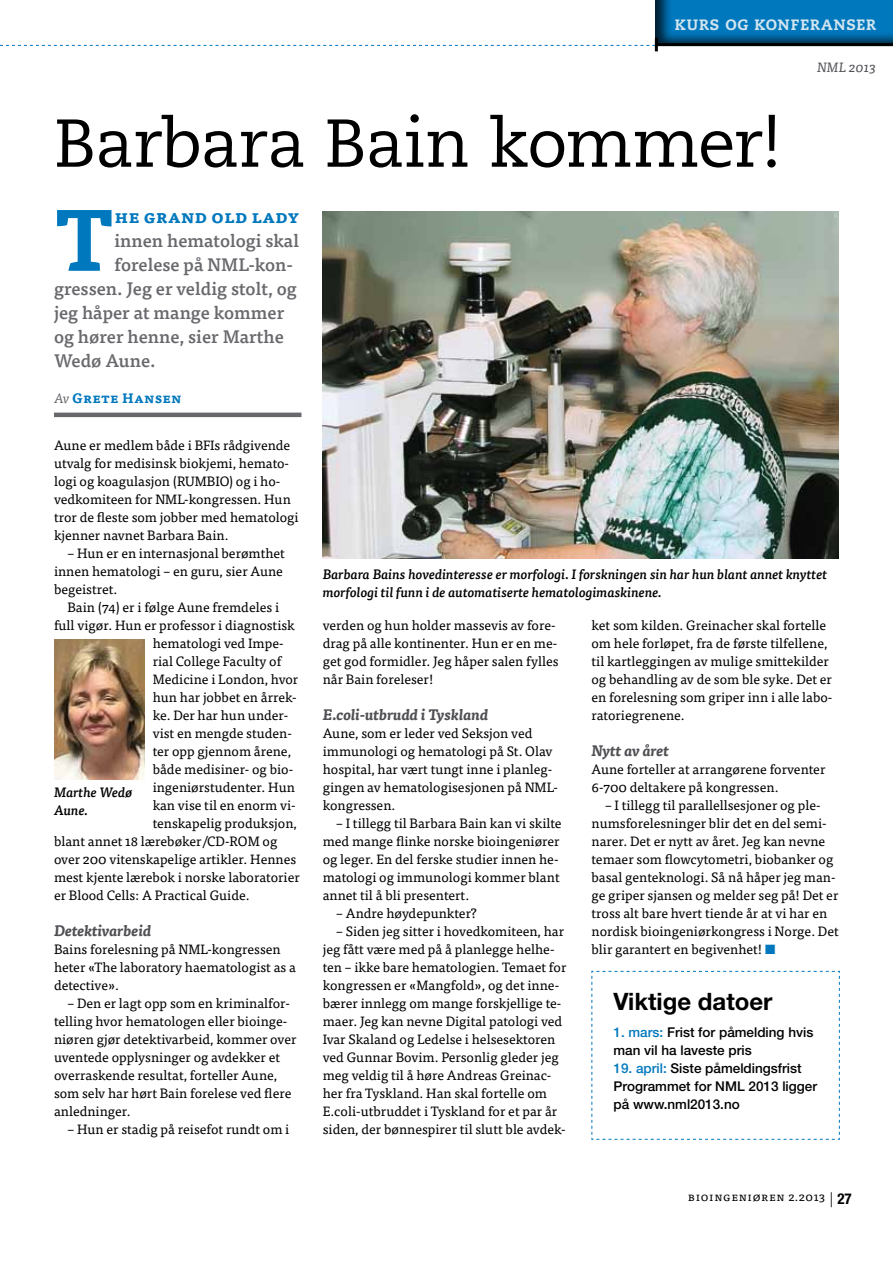
<style>
.page{position:relative;width:893px;height:1263px;background:#fff}
.page>*{position:absolute;margin:0;border:0;box-sizing:border-box;transform-origin:0 0}
.t1{font:700 85.65px "Tisa Pro";color:#0078be}
.t2{font:67.5px "Caecilia LT Std";letter-spacing:-.015em;color:#000}
.t3{font:700 24px "Helvetica Neue LT Pro";color:#000}
.t4{font:500 18px "Tisa Pro";color:#69686d}
.t5{font:700 18px "Tisa Pro";color:#0078be}
.t6{font:italic 700 15px "Tisa Pro";color:#504f54}
.t7{font:800 15px "Caecilia LT Std";letter-spacing:.095em;color:#d3e5ef}
.t8{font:13.5px/18px "Tisa Pro";color:#000}
.t9{font:italic 500 13.5px/18px "Tisa Pro";color:#000}
.t10{font:500 13.5px/18px "Helvetica Neue LT Pro";color:#000}
.t11{font:700 13.5px "Tisa Pro";letter-spacing:.02em;color:#0078be}
.t12{font:italic 13.5px "Tisa Pro";color:#504f54}
.t13{font:12px "Tisa Pro";color:#000}
.s1{font-weight:400;font-style:italic;color:#69686d}
.s2{color:#0078be}
.s3{font-family:"Helvetica Neue LT Pro";font-weight:300;font-size:15px}
.s4{font-family:"Helvetica Neue LT Pro";font-weight:700;font-stretch:condensed;font-size:15px}
</style>
<div class="page">
<div style="left:654px;top:0;width:239px;height:46px;background:#000;opacity:.75"></div>
<hr style="left:656px;top:43px;width:237px;height:3px;background:#000">
<svg style="left:0;top:38px;width:811px;height:13px"></svg>
<hr style="left:54px;top:413px;width:247px;height:4px;background:#69686d">
<svg style="left:591px;top:970px;width:249px;height:170px"></svg>
<img style="left:323px;top:211px;width:516px;height:347px">
<img style="left:54px;top:640px;width:90px;height:140px">
<p class="t7" style="left:675px;top:15px;width:199px">KURS OG KONFERANSER</p>
<p class="t12" style="left:817px;top:57px;width:60px">NML 2013</p>
<h2 class="t2" style="left:54px;top:104px;width:730px">Barbara Bain kommer!</h2>
<h1 class="t1" style="left:54px;top:171px;width:62px">T</h1>
<h3 class="t5" style="left:114px;top:202px;width:186px">he grand old lady</h3>
<h3 class="t4" style="left:114px;top:227px;width:186px">innen hematologi skal</h3>
<h3 class="t4" style="left:114px;top:251px;width:180px">forelese på NML-kon-</h3>
<h3 class="t4" style="left:54px;top:275px;width:244px">gressen. Jeg er veldig stolt, og</h3>
<h3 class="t4" style="left:54px;top:298px;width:232px">jeg håper at mange kommer</h3>
<h3 class="t4" style="left:54px;top:322px;width:231px">og hører henne, sier Marthe</h3>
<h3 class="t4" style="left:54px;top:346px;width:103px">Wedø Aune.</h3>
<p class="t11" style="left:54px;top:387px;width:129px"><span class="s1">Av</span> Grete Hansen</p>
<p class="t8" style="left:54px;top:435px;width:246px">Aune er medlem både i BFIs rådgivende utvalg for medisinsk biokjemi, hemato&shy;logi og koagulasjon (RUMBIO) og i ho&shy;vedkomiteen for NML-kongressen. Hun tror de fleste som jobber med hematologi kjenner navnet Barbara Bain.</p>
<p class="t8" style="left:54px;top:543px;width:232px;text-indent:14px">– Hun er en internasjonal berømthet innen hematologi – en guru, sier Aune begeistret.</p>
<p class="t8" style="left:68px;top:597px;width:213px">Bain (74) er i følge Aune fremdeles i</p>
<p class="t8" style="left:54px;top:615px;width:242px">full vigør. Hun er professor i diagnostisk</p>
<p class="t8" style="left:153px;top:633px;width:132px">hematologi ved Impe-</p>
<p class="t8" style="left:153px;top:651px;width:130px">rial College Faculty of</p>
<p class="t8" style="left:153px;top:669px;width:147px">Medicine i London, hvor</p>
<p class="t8" style="left:153px;top:687px;width:145px">hun har jobbet en årrek-</p>
<p class="t8" style="left:153px;top:705px;width:137px">ke. Der har hun under-</p>
<p class="t8" style="left:153px;top:723px;width:141px">vist en mengde studen-</p>
<p class="t8" style="left:153px;top:741px;width:140px">ter opp gjennom årene,</p>
<p class="t8" style="left:153px;top:759px;width:142px">både medisiner- og bio-</p>
<p class="t8" style="left:153px;top:777px;width:144px">ingeniørstudenter. Hun</p>
<p class="t8" style="left:153px;top:795px;width:145px">kan vise til en enorm vi-</p>
<p class="t8" style="left:153px;top:813px;width:146px">tenskapelig produksjon,</p>
<p class="t8" style="left:54px;top:831px;width:181px">blant annet 18 lærebøker/CD-ROM</p>
<p class="t9" style="left:54px;top:782px;width:80px">Marthe Wedø<br>Aune.</p>
<p class="t8" style="left:54px;top:831px;width:247px;text-indent:209px">og over 200 vitenskapelige artikler. Hennes mest kjente lærebok i norske laboratorier er Blood Cells: A Practical Guide.</p>
<p class="t6" style="left:54px;top:919px;width:99px">Detektivarbeid</p>
<p class="t8" style="left:54px;top:939px;width:244px">Bains forelesning på NML-kongressen heter «The laboratory haematologist as a detective».</p>
<p class="t8" style="left:54px;top:993px;width:244px;text-indent:14px">– Den er lagt opp som en kriminalfor&shy;telling hvor hematologen eller bioinge&shy;niøren gjør detektivarbeid, kommer over uventede opplysninger og avdekker et overraskende resultat, forteller Aune, som selv har hørt Bain forelese ved flere anledninger.</p>
<p class="t8" style="left:68px;top:1119px;width:223px">– Hun er stadig på reisefot rundt om i</p>
<p class="t9" style="left:323px;top:565px;width:506px">Barbara Bains hovedinteresse er morfologi. I forskningen sin har hun blant annet knyttet morfologi til funn i de automatiserte hematologimaskinene.</p>
<p class="t8" style="left:323px;top:615px;width:237px">verden og hun holder massevis av fore&shy;drag på alle kontinenter. Hun er en me&shy;get god formidler. Jeg håper salen fylles når Bain foreleser!</p>
<p class="t6" style="left:323px;top:703px;width:167px">E.coli-utbrudd i Tyskland</p>
<p class="t8" style="left:323px;top:723px;width:236px">Aune, som er leder ved Seksjon ved immunologi og hematologi på St. Olav hospital, har vært tungt inne i planleg&shy;gingen av hematologisesjonen på NML&shy;kongressen.</p>
<p class="t8" style="left:323px;top:813px;width:240px;text-indent:14px">– I tillegg til Barbara Bain kan vi skilte med mange flinke norske bioingeniører og leger. En del ferske studier innen he&shy;matologi og immunologi kommer blant annet til å bli presentert.</p>
<p class="t8" style="left:336px;top:903px;width:142px">– Andre høydepunkter?</p>
<p class="t8" style="left:323px;top:921px;width:245px;text-indent:14px">– Siden jeg sitter i hovedkomiteen, har jeg fått være med på å planlegge helhe&shy;ten – ikke bare hematologien. Temaet for kongressen er «Mangfold», og det inne&shy;bærer innlegg om mange forskjellige te&shy;maer. Jeg kan nevne Digital patologi ved Ivar Skaland og Ledelse i helsesektoren ved Gunnar Bovim. Personlig gleder jeg meg veldig til å høre Andreas Greinac&shy;her fra Tyskland. Han skal fortelle om E.coli-utbruddet i Tyskland for et par år siden, der bønnespirer til slutt ble avdek-</p>
<p class="t8" style="left:591px;top:615px;width:242px">ket som kilden. Greinacher skal fortelle om hele forløpet, fra de første tilfellene, til kartleggingen av mulige smittekilder og behandling av de som ble syke. Det er en forelesning som griper inn i alle labo&shy;ratoriegrenene.</p>
<p class="t6" style="left:591px;top:739px;width:79px">Nytt av året</p>
<p class="t8" style="left:591px;top:759px;width:235px">Aune forteller at arrangørene forventer<br>6-700 deltakere på kongressen.</p>
<p class="t8" style="left:591px;top:795px;width:249px;text-indent:14px">– I tillegg til parallellsesjoner og ple&shy;numsforelesninger blir det en del semi&shy;narer. Det er nytt av året. Jeg kan nevne temaer som flowcytometri, biobanker og basal genteknologi. Så nå håper jeg man&shy;ge griper sjansen og melder seg på! Det er tross alt bare hvert tiende år at vi har en nordisk bioingeniørkongress i Norge. Det blir garantert en begivenhet! <span class="s2">■</span></p>
<h3 class="t3" style="left:613px;top:986px;width:161px">Viktige datoer</h3>
<p class="t10" style="left:613px;top:1023px;width:201px"><span class="s2">1. mars:</span> Frist for påmelding hvis man vil ha laveste pris</p>
<p class="t10" style="left:613px;top:1059px;width:205px"><span class="s2">19. april:</span> Siste påmeldingsfrist<br>Programmet for NML 2013 ligger på www.nml2013.no</p>
<p class="t13" style="left:688px;top:1188px;width:165px">Bioingeniøren 2.2013 <span class="s3">|</span> <span class="s4">27</span></p>
</div>
